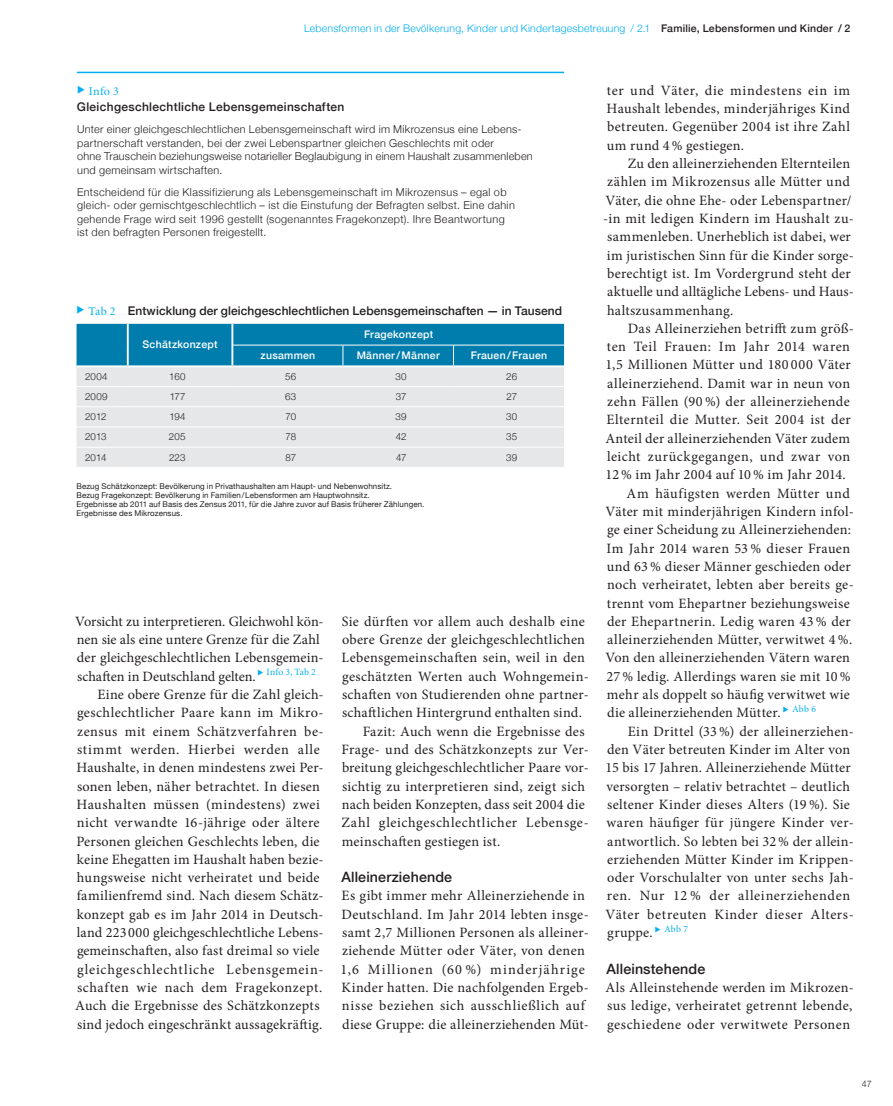
<style>
.page{position:relative;width:893px;height:1106px;background:#fff}
.page>*{position:absolute;margin:0;border:0;box-sizing:border-box;transform-origin:0 0}
.p1_Fliess{font:14.25px/18.3px "Minion Pro";letter-spacing:.02em;color:#231f20}
.p2_Fliess_o_Einzug{font:14.25px/18.3px "Minion Pro";letter-spacing:.02em;color:#231f20;text-align:justify}
.p2_Fliess_o_Einzug-2{font:14.25px/18.3px "Minion Pro";color:#231f20}
.h4_Zwischen_H{font:500 14.25px "Helvetica Neue";letter-spacing:.01em;color:#231f20}
.h4_Tab_Abb{font:500 12px "Helvetica Neue";letter-spacing:.005em;color:#231f20}
.h5_Infokasten_C{font:500 12px/16.5px "Helvetica Neue";letter-spacing:.025em;color:#231f20}
.p4_Fliess_Info{font:300 10.8px/13.5px "Helvetica Neue";letter-spacing:.03em;color:#231f20}
.t1{font:300 10.5px "Helvetica Neue";letter-spacing:.02em;color:#00aeef}
.p7_Tab_Kopf{font:500 10.5px "Helvetica Neue";letter-spacing:.025em;color:#fff}
.p8_Tab_Koerper{font:300 9.75px "Helvetica Neue";letter-spacing:.015em;color:#231f20}
.t2{font:300 9px "Helvetica Neue";color:#231f20}
.p6_quelle{font:7.95px/9px "Helvetica Neue";letter-spacing:.015em;color:#231f20}
.s1{font-weight:500;color:#231f20}
.s2{color:#00aeef}
.s3{font-family:"Minion";font-weight:400;color:#00aeef}
</style>
<div class="page">
<div style="left:77px;top:367px;width:487px;height:100px;background:#e6e7e9"></div>
<hr style="left:77px;top:386px;width:51px;height:1px;background:#fff">
<hr style="left:128px;top:386px;width:104px;height:1px;background:#fff">
<hr style="left:232px;top:386px;width:111px;height:1px;background:#fff">
<hr style="left:343px;top:386px;width:110px;height:1px;background:#fff">
<hr style="left:453px;top:386px;width:111px;height:1px;background:#fff">
<hr style="left:77px;top:406px;width:51px;height:1px;background:#fff">
<hr style="left:128px;top:406px;width:104px;height:1px;background:#fff">
<hr style="left:232px;top:406px;width:111px;height:1px;background:#fff">
<hr style="left:343px;top:406px;width:110px;height:1px;background:#fff">
<hr style="left:453px;top:406px;width:111px;height:1px;background:#fff">
<hr style="left:77px;top:426px;width:51px;height:1px;background:#fff">
<hr style="left:128px;top:426px;width:104px;height:1px;background:#fff">
<hr style="left:232px;top:426px;width:111px;height:1px;background:#fff">
<hr style="left:343px;top:426px;width:110px;height:1px;background:#fff">
<hr style="left:453px;top:426px;width:111px;height:1px;background:#fff">
<hr style="left:77px;top:447px;width:51px;height:1px;background:#fff">
<hr style="left:128px;top:447px;width:104px;height:1px;background:#fff">
<hr style="left:232px;top:447px;width:111px;height:1px;background:#fff">
<hr style="left:343px;top:447px;width:110px;height:1px;background:#fff">
<hr style="left:453px;top:447px;width:111px;height:1px;background:#fff">
<div style="left:77px;top:324px;width:487px;height:41px;background:#007dad"></div>
<hr style="left:77px;top:72px;width:487px;height:1px;background:#00aeef">
<p class="t1" style="left:304px;top:19px;width:548px">Lebensformen in der Bevölkerung, Kinder und Kindertagesbetreuung / 2.1 <span class="s1">Familie, Lebensformen und Kinder / 2</span></p>
<h3 class="h5_Infokasten_C" style="left:77px;top:81px;width:269px"><span class="s2">◆</span> <span class="s3">Info 3<br></span>Gleichgeschlechtliche Lebensgemeinschaften</h3>
<p class="p4_Fliess_Info" style="left:77px;top:122px;width:457px">Unter einer gleichgeschlechtlichen Lebensgemeinschaft wird im Mikrozensus eine Lebens&shy;partnerschaft verstanden, bei der zwei Lebenspartner gleichen Geschlechts mit oder<br>ohne Trauschein beziehungsweise notarieller Beglaubigung in einem Haushalt zusammenleben und gemeinsam wirtschaften.</p>
<p class="p4_Fliess_Info" style="left:77px;top:184px;width:439px">Entscheidend für die Klassifizierung als Lebensgemeinschaft im Mikrozensus – egal ob gleich- oder gemischtgeschlechtlich – ist die Einstufung der Befragten selbst. Eine dahin gehende Frage wird seit 1996 gestellt (sogenanntes Fragekonzept). Ihre Beantwortung ist den befragten Personen freigestellt.</p>
<h4 class="h4_Tab_Abb" style="left:77px;top:301px;width:487px"><span class="s2">◆</span> <span class="s3">Tab 2</span> Entwicklung der gleichgeschlechtlichen Lebensgemeinschaften — in Tausend</h4>
<p class="p7_Tab_Kopf" style="left:142px;top:336px;width:77px">Schätzkonzept</p>
<p class="p7_Tab_Kopf" style="left:364px;top:326px;width:71px">Fragekonzept</p>
<p class="p7_Tab_Kopf" style="left:261px;top:347px;width:56px">zusammen</p>
<p class="p7_Tab_Kopf" style="left:357px;top:347px;width:85px">Männer/Männer</p>
<p class="p7_Tab_Kopf" style="left:471px;top:347px;width:78px">Frauen/Frauen</p>
<p class="p8_Tab_Koerper" style="left:85px;top:368px;width:24px">2004</p>
<p class="p8_Tab_Koerper" style="left:169px;top:368px;width:18px">160</p>
<p class="p8_Tab_Koerper" style="left:285px;top:368px;width:13px">56</p>
<p class="p8_Tab_Koerper" style="left:396px;top:368px;width:13px">30</p>
<p class="p8_Tab_Koerper" style="left:506px;top:368px;width:12px">26</p>
<p class="p8_Tab_Koerper" style="left:85px;top:388px;width:24px">2009</p>
<p class="p8_Tab_Koerper" style="left:170px;top:388px;width:17px">177</p>
<p class="p8_Tab_Koerper" style="left:285px;top:388px;width:13px">63</p>
<p class="p8_Tab_Koerper" style="left:396px;top:388px;width:12px">37</p>
<p class="p8_Tab_Koerper" style="left:506px;top:388px;width:12px">27</p>
<p class="p8_Tab_Koerper" style="left:85px;top:409px;width:23px">2012</p>
<p class="p8_Tab_Koerper" style="left:169px;top:409px;width:18px">194</p>
<p class="p8_Tab_Koerper" style="left:285px;top:409px;width:12px">70</p>
<p class="p8_Tab_Koerper" style="left:396px;top:409px;width:13px">39</p>
<p class="p8_Tab_Koerper" style="left:506px;top:409px;width:13px">30</p>
<p class="p8_Tab_Koerper" style="left:85px;top:429px;width:23px">2013</p>
<p class="p8_Tab_Koerper" style="left:169px;top:429px;width:18px">205</p>
<p class="p8_Tab_Koerper" style="left:285px;top:429px;width:12px">78</p>
<p class="p8_Tab_Koerper" style="left:396px;top:429px;width:12px">42</p>
<p class="p8_Tab_Koerper" style="left:506px;top:429px;width:13px">35</p>
<p class="p8_Tab_Koerper" style="left:85px;top:449px;width:23px">2014</p>
<p class="p8_Tab_Koerper" style="left:169px;top:449px;width:18px">223</p>
<p class="p8_Tab_Koerper" style="left:285px;top:449px;width:12px">87</p>
<p class="p8_Tab_Koerper" style="left:396px;top:449px;width:12px">47</p>
<p class="p8_Tab_Koerper" style="left:506px;top:449px;width:13px">39</p>
<p class="p6_quelle" style="left:77px;top:481px;width:317px">Bezug Schätzkonzept: Bevölkerung in Privathaushalten am Haupt- und Nebenwohnsitz.</p>
<p class="p6_quelle" style="left:77px;top:491px;width:295px">Bezug Fragekonzept: Bevölkerung in Familien/Lebensformen am Hauptwohnsitz.</p>
<p class="p6_quelle" style="left:77px;top:500px;width:349px">Ergebnisse ab 2011 auf Basis des Zensus 2011, für die Jahre zuvor auf Basis früherer Zählungen.<br>Ergebnisse des Mikrozensus.</p>
<p class="p2_Fliess_o_Einzug-2" style="left:75px;top:612px;width:250px">Vorsicht zu interpretieren. Gleichwohl kön&shy;nen sie als eine untere Grenze für die Zahl der gleichgeschlechtlichen Lebensgemein&shy;schaften in Deutschland gelten. <sup>◆</sup> <sup>Info</sup> <sup>3,</sup> <sup>Tab</sup> <sup>2</sup></p>
<p class="p1_Fliess" style="left:75px;top:685px;width:250px;text-indent:22px">Eine obere Grenze für die Zahl gleich&shy;geschlechtlicher Paare kann im Mikro&shy;zensus mit einem Schätzverfahren be&shy;stimmt werden. Hierbei werden alle Haushalte, in denen mindestens zwei Per&shy;sonen leben, näher betrachtet. In diesen Haushalten müssen (mindestens) zwei nicht verwandte 16-jährige oder ältere Personen gleichen Geschlechts leben, die keine Ehegatten im Haushalt haben bezie&shy;hungsweise nicht verheiratet und beide familienfremd sind. Nach diesem Schätz&shy;konzept gab es im Jahr 2014 in Deutsch&shy;land 223000 gleichgeschlechtliche Lebens&shy;gemeinschaften, also fast dreimal so viele gleichgeschlechtliche Lebensgemein&shy;schaften wie nach dem Fragekonzept.<br>Auch die Ergebnisse des Schätzkonzepts sind jedoch eingeschränkt aussagekräftig.</p>
<p class="p1_Fliess" style="left:341px;top:612px;width:249px">Sie dürften vor allem auch deshalb eine obere Grenze der gleichgeschlechtlichen Lebensgemeinschaften sein, weil in den geschätzten Werten auch Wohngemein&shy;schaften von Studierenden ohne partner&shy;schaftlichen Hintergrund enthalten sind.</p>
<p class="p1_Fliess" style="left:341px;top:722px;width:249px;text-indent:21px">Fazit: Auch wenn die Ergebnisse des Frage- und des Schätzkonzepts zur Ver&shy;breitung gleichgeschlechtlicher Paare vor&shy;sichtig zu interpretieren sind, zeigt sich nach beiden Konzepten, dass seit 2004 die Zahl gleichgeschlechtlicher Lebensge&shy;meinschaften gestiegen ist.</p>
<h4 class="h4_Zwischen_H" style="left:341px;top:865px;width:112px">Alleinerziehende</h4>
<p class="p2_Fliess_o_Einzug" style="left:340px;top:886px;width:250px;text-align:left">Es gibt immer mehr Alleinerziehende in Deutschland. Im Jahr 2014 lebten insge&shy;samt 2,7 Millionen Personen als alleiner&shy;ziehende Mütter oder Väter, von denen 1,6 Millionen (60 %) minderjährige Kinder hatten. Die nachfolgenden Ergeb&shy;nisse beziehen sich ausschließlich auf diese Gruppe: die alleinerziehenden Müt-</p>
<p class="p2_Fliess_o_Einzug" style="left:607px;top:81px;width:245px">ter und Väter, die mindestens ein im Haushalt lebendes, minderjähriges Kind betreuten. Gegenüber 2004 ist ihre Zahl um rund 4% gestiegen.</p>
<p class="p1_Fliess" style="left:603px;top:154px;width:252px;text-indent:25px">Zu den alleinerziehenden Elternteilen zählen im Mikrozensus alle Mütter und Väter, die ohne Ehe- oder Lebenspartner/ -in mit ledigen Kindern im Haushalt zu&shy;sammenleben. Unerheblich ist dabei, wer im juristischen Sinn für die Kinder sorge&shy;berechtigt ist. Im Vordergrund steht der aktuelle und alltägliche Lebens- und Haus&shy;haltszusammenhang.</p>
<p class="p1_Fliess" style="left:605px;top:319px;width:250px;text-indent:23px">Das Alleinerziehen betrifft zum größ&shy;ten Teil Frauen: Im Jahr 2014 waren 1,5 Millionen Mütter und 180 000 Väter alleinerziehend. Damit war in neun von zehn Fällen (90 %) der alleinerziehende Elternteil die Mutter. Seit 2004 ist der Anteil der alleinerziehenden Väter zudem leicht zurückgegangen, und zwar von 12% im Jahr 2004 auf 10% im Jahr 2014.</p>
<p class="p1_Fliess" style="left:605px;top:484px;width:250px;text-indent:21px">Am häufigsten werden Mütter und Väter mit minderjährigen Kindern infol&shy;ge einer Scheidung zu Alleinerziehenden:<br>Im Jahr 2014 waren 53 % dieser Frauen und 63% dieser Männer geschieden oder noch verheiratet, lebten aber bereits ge&shy;trennt vom Ehepartner beziehungsweise der Ehepartnerin. Ledig waren 43 % der alleinerziehenden Mütter, verwitwet 4 %.<br>Von den alleinerziehenden Vätern waren 27% ledig. Allerdings waren sie mit 10% mehr als doppelt so häufig verwitwet wie die alleinerziehenden Mütter. <sup>◆</sup> <sup>Abb</sup> <sup>6</sup></p>
<p class="p1_Fliess" style="left:605px;top:722px;width:250px;text-indent:22px">Ein Drittel (33 %) der alleinerziehen&shy;den Väter betreuten Kinder im Alter von 15 bis 17 Jahren. Alleinerziehende Mütter versorgten – relativ betrachtet – deutlich seltener Kinder dieses Alters (19 %). Sie waren häufiger für jüngere Kinder ver&shy;antwortlich. So lebten bei 32% der allein&shy;erziehenden Mütter Kinder im Krippen&shy;oder Vorschulalter von unter sechs Jah&shy;ren. Nur 12 % der alleinerziehenden Väter betreuten Kinder dieser Alters&shy;gruppe. <sup>◆</sup> <sup>Abb</sup> <sup>7</sup></p>
<h4 class="h4_Zwischen_H" style="left:606px;top:957px;width:100px">Alleinstehende</h4>
<p class="p2_Fliess_o_Einzug" style="left:605px;top:978px;width:250px">Als Alleinstehende werden im Mikrozen&shy;sus ledige, verheiratet getrennt lebende, geschiedene oder verwitwete Personen</p>
<p class="t2" style="left:862px;top:1076px;width:12px">47</p>
</div>
